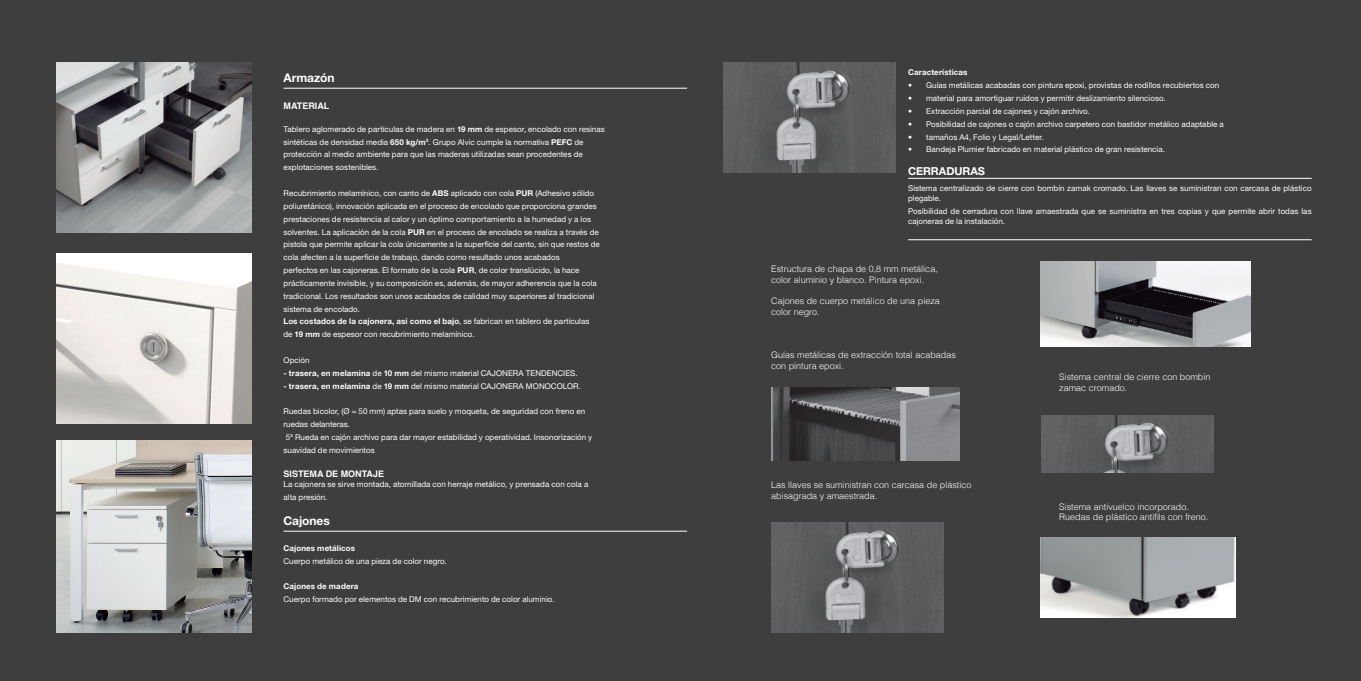
<style>
.page{position:relative;width:1361px;height:681px;background:#fff}
.page>*{position:absolute;margin:0;border:0;box-sizing:border-box;transform-origin:0 0}
.t1{font:700 12px "Helvetica Neue LT Std";letter-spacing:-.005em;color:#fff}
.t2{font:700 11px "Helvetica Neue LT Std";color:#fff}
.t3{font:300 9px/10.8px "Helvetica";color:#fff}
.t4{font:700 9px "Helvetica";color:#fff}
.t5{font:8px/12.8px "Helvetica Neue LT Std";letter-spacing:.005em;color:#fff}
.t6{font:700 8px "Helvetica Neue LT Std";letter-spacing:.01em;color:#fff}
.s1{font-weight:700}
</style>
<div class="page">
<div style="left:0;top:0;width:1361px;height:680px;background:#3e3e3f"></div>
<img style="left:57px;top:62px;width:195px;height:170px">
<img style="left:723px;top:63px;width:172px;height:109px">
<hr style="left:283px;top:88px;width:404px;height:1px;background:#fff">
<hr style="left:283px;top:530px;width:404px;height:1px;background:#fff">
<hr style="left:908px;top:178px;width:403px;height:1px;background:#fff">
<hr style="left:908px;top:239px;width:403px;height:1px;background:#fff">
<img style="left:57px;top:440px;width:195px;height:192px">
<img style="left:772px;top:387px;width:187px;height:73px">
<img style="left:772px;top:522px;width:171px;height:110px">
<img style="left:1041px;top:415px;width:172px;height:57px">
<img style="left:1040px;top:537px;width:195px;height:80px">
<img style="left:1040px;top:261px;width:210px;height:85px">
<img style="left:57px;top:253px;width:195px;height:170px">
<h1 class="t1" style="left:283px;top:70px;width:53px">Armazón</h1>
<p class="t4" style="left:283px;top:98px;width:47px">MATERIAL</p>
<p class="t5" style="left:283px;top:122px;width:323px">Tablero aglomerado de partículas de madera en <span class="s1">19 mm</span> de espesor, encolado con resinas sintéticas de densidad media <span class="s1">650 kg/m</span><sup>3</sup>. Grupo Alvic cumple la normativa <span class="s1">PEFC</span> de protección al medio ambiente para que las maderas utilizadas sean procedentes de explotaciones sostenibles.</p>
<p class="t5" style="left:283px;top:186px;width:318px">Recubrimiento melamínico, con canto de <span class="s1">ABS</span> aplicado con cola <span class="s1">PUR</span> (Adhesivo sólido poliuretánico), innovación aplicada en el proceso de encolado que proporciona grandes prestaciones de resistencia al calor y un óptimo comportamiento a la humedad y a los solventes. La aplicación de la cola <span class="s1">PUR</span> en el proceso de encolado se realiza a través de pistola que permite aplicar la cola únicamente a la superficie del canto, sin que restos de cola afecten a la superficie de trabajo, dando como resultado unos acabados<br>perfectos en las cajoneras. El formato de la cola <span class="s1">PUR</span>, de color translúcido, la hace prácticamente invisible, y su composición es, además, de mayor adherencia que la cola tradicional. Los resultados son unos acabados de calidad muy superiores al tradicional sistema de encolado.<br><span class="s1">Los costados de la cajonera, así como el bajo</span>, se fabrican en tablero de partículas de <span class="s1">19 mm</span> de espesor con recubrimiento melamínico.</p>
<p class="t5" style="left:283px;top:353px;width:28px">Opción</p>
<p class="t5" style="left:283px;top:366px;width:296px"><span class="s1">- trasera, en melamina</span> de <span class="s1">10 mm</span> del mismo material CAJONERA TENDENCIES.</p>
<p class="t5" style="left:283px;top:379px;width:299px"><span class="s1">- trasera, en melamina</span> de <span class="s1">19 mm</span> del mismo material CAJONERA MONOCOLOR.</p>
<p class="t5" style="left:283px;top:405px;width:310px">Ruedas bicolor, (Ø = 50 mm) aptas para suelo y moqueta, de seguridad con freno en ruedas delanteras.<br>5ª Rueda en cajón archivo para dar mayor estabilidad y operatividad. Insonorización y suavidad de movimientos</p>
<p class="t4" style="left:283px;top:466px;width:102px">SISTEMA DE MONTAJE</p>
<p class="t5" style="left:283px;top:478px;width:306px">La cajonera se sirve montada, atornillada con herraje metálico, y prensada con cola a alta presión.</p>
<h1 class="t1" style="left:283px;top:513px;width:48px">Cajones</h1>
<p class="t6" style="left:283px;top:542px;width:73px">Cajones metálicos</p>
<p class="t5" style="left:283px;top:554px;width:165px">Cuerpo metálico de una pieza de color negro.</p>
<p class="t6" style="left:283px;top:581px;width:77px">Cajones de madera</p>
<p class="t5" style="left:283px;top:592px;width:272px">Cuerpo formado por elementos de DM con recubrimiento de color aluminio.</p>
<p class="t6" style="left:908px;top:67px;width:61px">Características</p>
<p class="t5" style="left:908px;top:79px;width:313px">• Guías metálicas acabadas con pintura epoxi, provistas de rodillos recubiertos con</p>
<p class="t5" style="left:908px;top:92px;width:259px">• material para amortiguar ruidos y permitir deslizamiento silencioso.</p>
<p class="t5" style="left:908px;top:104px;width:183px">• Extracción parcial de cajones y cajón archivo.</p>
<p class="t5" style="left:908px;top:117px;width:317px">• Posibilidad de cajones o cajón archivo carpetero con bastidor metálico adaptable a</p>
<p class="t5" style="left:908px;top:130px;width:137px">• tamaños A4, Folio y Legal/Letter.</p>
<p class="t5" style="left:908px;top:143px;width:258px">• Bandeja Plumier fabricado en material plástico de gran resistencia.</p>
<h2 class="t2" style="left:908px;top:164px;width:17px">Cerra</h2>
<h2 class="t2" style="left:946px;top:164px;width:17px">duras</h2>
<p class="t5" style="left:908px;top:183px;width:405px;line-height:10px">Sistema centralizado de cierre con bombín zamak cromado. Las llaves se suministran con carcasa de plástico plegable.</p>
<p class="t5" style="left:908px;top:206px;width:405px;line-height:10px">Posibilidad de cerradura con llave amaestrada que se suministra en tres copias y que permite abrir todas las cajoneras de la instalación.</p>
<p class="t3" style="left:771px;top:262px;width:168px">Estructura de chapa de 0,8 mm metálica, color aluminio y blanco. Pintura epoxi.</p>
<p class="t3" style="left:771px;top:295px;width:170px">Cajones de cuerpo metálico de una pieza color negro.</p>
<p class="t3" style="left:771px;top:349px;width:186px">Guías metálicas de extracción total acabadas con pintura epoxi.</p>
<p class="t3" style="left:771px;top:478px;width:202px">Las llaves se suministran con carcasa de plástico abisagrada y amaestrada.</p>
<p class="t3" style="left:1059px;top:370px;width:153px">Sistema central de cierre con bombin zamac cromado.</p>
<p class="t3" style="left:1059px;top:500px;width:151px">Sistema antivuelco incorporado.<br>Ruedas de plástico antifils con freno.</p>
</div>
